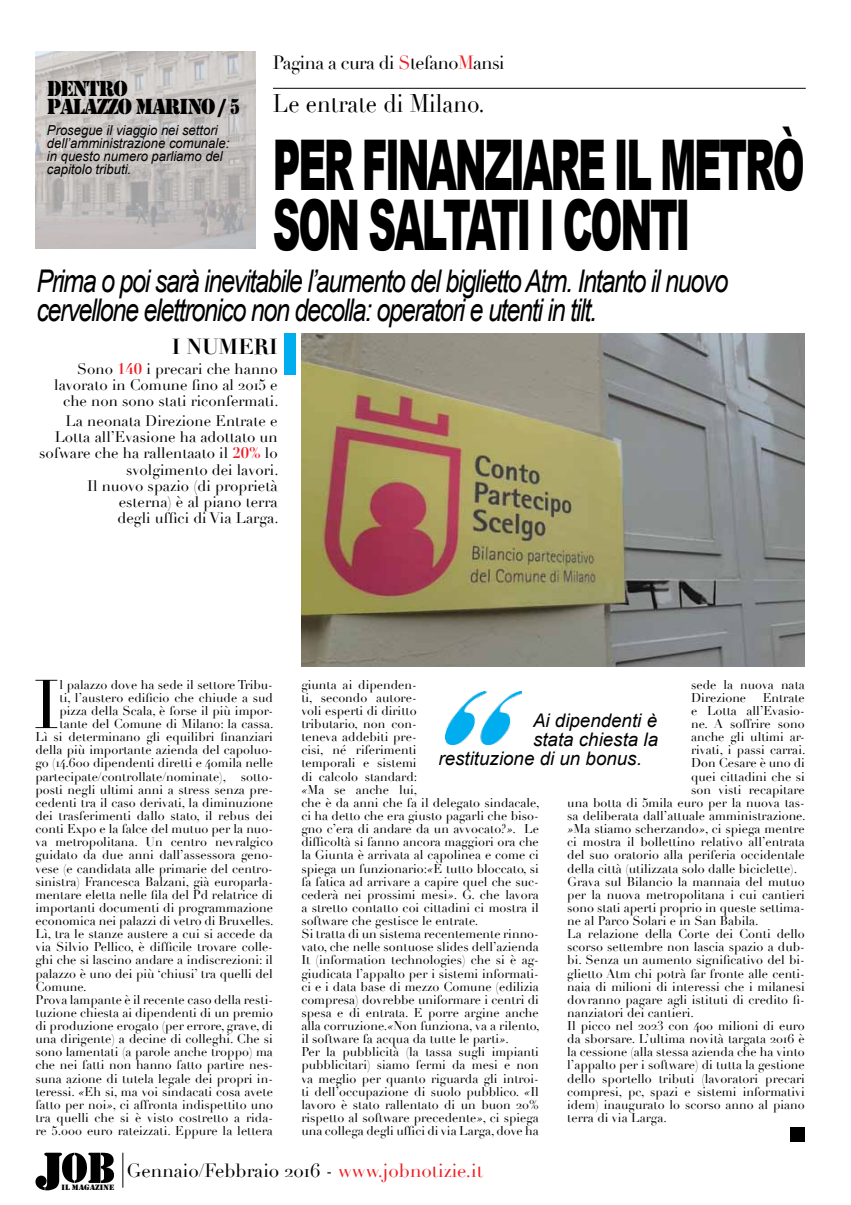
<style>
.page{position:relative;width:851px;height:1205px;background:#fff}
.page>*{position:absolute;margin:0;border:0;box-sizing:border-box;transform-origin:0 0}
.t1{font:900 70px/60px "Arial";letter-spacing:-.06em;color:#000;scale:.55 1}
.t2{font:67.75px "Didot";color:#000}
.t3{font:italic 31.25px/28.8px "Arial";letter-spacing:-.05em;color:#000;scale:.8 1}
.t4{font:25px "Didot";color:#000;scale:.9 1}
.t5{font:22.5px/18.8px "Stencil";letter-spacing:-.05em;color:#000}
.t6{font:700 21.25px "Didot";color:#000}
.t7{font:italic 18.75px "Arial";color:#000}
.t8{font:18.75px "Didot";color:#000}
.t9{font:18.75px "Didot";letter-spacing:-.03em;color:#000}
.t10{font:15px/16.2px "Didot";color:#000;text-align:right}
.t11{font:italic 13.75px/13.1px "Arial";color:#000;scale:.95 1}
.t12{font:12.5px/13.1px "Didot";color:#000}
.t13{font:8px "Stencil";color:#000;scale:1.1 1}
.s1{color:#ed1d24}
.s2{font-weight:700;color:#ed1d24}
.s3{font-family:"Times";font-style:italic}
</style>
<div class="page">
<svg style="left:35px;top:1152px;width:79px;height:38px"></svg>
<hr style="left:122px;top:1152px;width:1px;height:35px;background:#000">
<img style="left:301px;top:333px;width:503px;height:333px">
<hr style="left:273px;top:88px;width:532px;height:1px;background:#000">
<div style="left:790px;top:1127px;width:14px;height:14px;background:#000"></div>
<div style="left:284px;top:333px;width:11px;height:41px;background:#00aeef"></div>
<img style="left:445px;top:692px;width:76px;height:52px">
<img style="left:35px;top:51px;width:220px;height:197px">
<h3 class="t5" style="left:47px;top:79px;width:195px">DENTRO<br>PALAZZO MARINO / 5</h3>
<p class="t11" style="left:47px;top:123px;width:193px">Prosegue il viaggio nei settori dell’amministrazione comunale: in questo numero parliamo del capitolo tributi.</p>
<h3 class="t9" style="left:273px;top:51px;width:233px">Pagina a cura di <span class="s1">S</span>tefano<span class="s1">M</span>ansi</h3>
<h3 class="t4" style="left:273px;top:88px;width:237px">Le entrate di Milano.</h3>
<h1 class="t1" style="left:273px;top:133px;width:968px">PER FINANZIARE IL METRÒ<br>SON SALTATI I CONTI</h1>
<h3 class="t3" style="left:36px;top:267px;width:866px">Prima o poi sarà inevitabile l’aumento del biglietto Atm. Intanto il nuovo cervellone elettronico non decolla: operatori e utenti in tilt.</h3>
<h3 class="t6" style="left:172px;top:333px;width:107px">I NUMERI</h3>
<p class="t10" style="left:54px;top:360px;width:226px">Sono <span class="s2">140</span> i precari che hanno lavorato in Comune fino al 2015 e che non sono stati riconfermati.</p>
<p class="t10" style="left:39px;top:413px;width:241px">La neonata Direzione Entrate e<br>Lotta all’Evasione ha adottato un sofware che ha rallentaato il <span class="s2">20%</span> lo svolgimento dei lavori.<br>Il nuovo spazio (di proprietà esterna) è al piano terra<br>degli uffici di Via Larga.</p>
<h2 class="t2" style="left:33px;top:664px;width:28px">I</h2>
<p class="t12" style="left:60px;top:678px;width:215px">l palazzo dove ha sede il settore Tribu-</p>
<p class="t12" style="left:60px;top:691px;width:215px">ti, l’austero edificio che chiude a sud</p>
<p class="t12" style="left:60px;top:704px;width:215px">pizza della Scala, è forse il più impor-</p>
<p class="t12" style="left:60px;top:717px;width:215px">tante del Comune di Milano: la cassa.</p>
<p class="t12" style="left:35px;top:730px;width:239px">Lì si determinano gli equilibri finanziari</p>
<p class="t12" style="left:35px;top:744px;width:239px">della più importante azienda del capoluo-</p>
<p class="t12" style="left:35px;top:757px;width:239px">go (14.600 dipendenti diretti e 40mila nelle</p>
<p class="t12" style="left:35px;top:770px;width:239px">partecipate/controllate/nominate), sotto-</p>
<p class="t12" style="left:35px;top:783px;width:239px">posti negli ultimi anni a stress senza pre-</p>
<p class="t12" style="left:35px;top:796px;width:239px">cedenti tra il caso derivati, la diminuzione</p>
<p class="t12" style="left:35px;top:809px;width:239px">dei trasferimenti dallo stato, il rebus dei</p>
<p class="t12" style="left:35px;top:822px;width:239px">conti Expo e la falce del mutuo per la nuo-</p>
<p class="t12" style="left:35px;top:835px;width:239px">va metropolitana. Un centro nevralgico</p>
<p class="t12" style="left:35px;top:849px;width:239px">guidato da due anni dall’assessora geno-</p>
<p class="t12" style="left:35px;top:862px;width:239px">vese (e candidata alle primarie del centro-</p>
<p class="t12" style="left:35px;top:875px;width:239px">sinistra) Francesca Balzani, già europarla-</p>
<p class="t12" style="left:35px;top:888px;width:239px">mentare eletta nelle fila del Pd relatrice di</p>
<p class="t12" style="left:35px;top:901px;width:239px">importanti documenti di programmazione</p>
<p class="t12" style="left:35px;top:914px;width:240px">economica nei palazzi di vetro di Bruxelles.</p>
<p class="t12" style="left:35px;top:927px;width:239px">Lì, tra le stanze austere a cui si accede da</p>
<p class="t12" style="left:35px;top:940px;width:239px">via Silvio Pellico, è difficile trovare colle-</p>
<p class="t12" style="left:35px;top:954px;width:239px">ghi che si lascino andare a indiscrezioni: il</p>
<p class="t12" style="left:35px;top:967px;width:239px">palazzo è uno dei più ‘chiusi’ tra quelli del</p>
<p class="t12" style="left:35px;top:980px;width:53px">Comune.</p>
<p class="t12" style="left:35px;top:993px;width:239px">Prova lampante è il recente caso della resti-</p>
<p class="t12" style="left:35px;top:1006px;width:239px">tuzione chiesta ai dipendenti di un premio</p>
<p class="t12" style="left:35px;top:1019px;width:239px">di produzione erogato (per errore, grave, di</p>
<p class="t12" style="left:35px;top:1032px;width:239px">una dirigente) a decine di colleghi. Che si</p>
<p class="t12" style="left:35px;top:1045px;width:239px">sono lamentati (a parole anche troppo) ma</p>
<p class="t12" style="left:35px;top:1059px;width:239px">che nei fatti non hanno fatto partire nes-</p>
<p class="t12" style="left:35px;top:1072px;width:239px">suna azione di tutela legale dei propri in-</p>
<p class="t12" style="left:35px;top:1085px;width:239px">teressi. <span class="s3">«</span>Eh si, ma voi sindacati cosa avete</p>
<p class="t12" style="left:35px;top:1098px;width:239px">fatto per noi<span class="s3">»</span>, ci affronta indispettito uno</p>
<p class="t12" style="left:35px;top:1111px;width:239px">tra quelli che si è visto costretto a rida-</p>
<p class="t12" style="left:35px;top:1124px;width:239px">re 5.000 euro rateizzati. Eppure la lettera</p>
<p class="t12" style="left:301px;top:678px;width:240px">giunta ai dipenden-<br>ti, secondo autore-<br>voli esperti di diritto<br>tributario, non con-<br>teneva addebiti pre-<br>cisi, né riferimenti<br>temporali e sistemi<br>di calcolo standard:<br><span class="s3">«</span>Ma se anche lui,<br>che è da anni che fa il delegato sindacale, ci ha detto che era giusto pagarli che biso&shy;gno c’era di andare da un avvocato?<span class="s3">»</span>. Le difficoltà si fanno ancora maggiori ora che la Giunta è arrivata al capolinea e come ci spiega un funzionario:<span class="s3">«</span>È tutto bloccato, si fa fatica ad arrivare a capire quel che suc&shy;cederà nei prossimi mesi<span class="s3">»</span>. G. che lavora a stretto contatto coi cittadini ci mostra il software che gestisce le entrate.<br>Si tratta di un sistema recentemente rinno&shy;vato, che nelle sontuose slides dell’azienda It (information technologies) che si è ag&shy;giudicata l’appalto per i sistemi informati&shy;ci e i data base di mezzo Comune (edilizia compresa) dovrebbe uniformare i centri di spesa e di entrata. E porre argine anche alla corruzione.<span class="s3">«</span>Non funziona, va a rilento, il software fa acqua da tutte le parti<span class="s3">»</span>.<br>Per la pubblicità (la tassa sugli impianti pubblicitari) siamo fermi da mesi e non va meglio per quanto riguarda gli introi&shy;ti dell’occupazione di suolo pubblico. <span class="s3">«</span>Il lavoro è stato rallentato di un buon 20% rispetto al software precedente<span class="s3">»</span>, ci spiega una collega degli uffici di via Larga, dove ha</p>
<p class="t12" style="left:691px;top:678px;width:115px">sede la nuova nata<br>Direzione</p>
<p class="t12" style="left:762px;top:691px;width:44px">Entrate</p>
<p class="t12" style="left:691px;top:704px;width:115px">e Lotta all’Evasio-</p>
<p class="t12" style="left:691px;top:717px;width:115px">ne. A soffrire sono</p>
<p class="t12" style="left:691px;top:730px;width:115px">anche gli ultimi ar-</p>
<p class="t12" style="left:691px;top:744px;width:116px">rivati, i passi carrai.</p>
<p class="t12" style="left:691px;top:757px;width:115px">Don Cesare è uno di</p>
<p class="t12" style="left:691px;top:770px;width:115px">quei cittadini che si</p>
<p class="t12" style="left:691px;top:783px;width:115px">son visti recapitare</p>
<p class="t12" style="left:567px;top:796px;width:239px">una botta di 5mila euro per la nuova tas-</p>
<p class="t12" style="left:567px;top:809px;width:240px">sa deliberata dall’attuale amministrazione.</p>
<p class="t12" style="left:567px;top:822px;width:239px"><span class="s3">»</span>Ma stiamo scherzando<span class="s3">»</span>, ci spiega mentre</p>
<p class="t12" style="left:567px;top:835px;width:239px">ci mostra il bollettino relativo all’entrata</p>
<p class="t12" style="left:567px;top:849px;width:239px">del suo oratorio alla periferia occidentale</p>
<p class="t12" style="left:567px;top:862px;width:231px">della città (utilizzata solo dalle biciclette).</p>
<p class="t12" style="left:567px;top:875px;width:239px">Grava sul Bilancio la mannaia del mutuo</p>
<p class="t12" style="left:567px;top:888px;width:239px">per la nuova metropolitana i cui cantieri</p>
<p class="t12" style="left:567px;top:901px;width:239px">sono stati aperti proprio in queste settima-</p>
<p class="t12" style="left:567px;top:914px;width:193px">ne al Parco Solari e in San Babila.</p>
<p class="t12" style="left:567px;top:927px;width:239px">La relazione della Corte dei Conti dello</p>
<p class="t12" style="left:567px;top:940px;width:239px">scorso settembre non lascia spazio a dub-</p>
<p class="t12" style="left:567px;top:954px;width:239px">bi. Senza un aumento significativo del bi-</p>
<p class="t12" style="left:567px;top:967px;width:239px">glietto Atm chi potrà far fronte alle centi-</p>
<p class="t12" style="left:567px;top:980px;width:239px">naia di milioni di interessi che i milanesi</p>
<p class="t12" style="left:567px;top:993px;width:239px">dovranno pagare agli istituti di credito fi-</p>
<p class="t12" style="left:567px;top:1006px;width:128px">nanziatori dei cantieri.</p>
<p class="t12" style="left:567px;top:1019px;width:239px">Il picco nel 2023 con 400 milioni di euro</p>
<p class="t12" style="left:567px;top:1032px;width:239px">da sborsare. L’ultima novità targata 2016 è</p>
<p class="t12" style="left:567px;top:1045px;width:239px">la cessione (alla stessa azienda che ha vinto</p>
<p class="t12" style="left:567px;top:1059px;width:239px">l’appalto per i software) di tutta la gestione</p>
<p class="t12" style="left:567px;top:1072px;width:239px">dello sportello tributi (lavoratori precari</p>
<p class="t12" style="left:567px;top:1085px;width:239px">compresi, pc, spazi e sistemi informativi</p>
<p class="t12" style="left:567px;top:1098px;width:239px">idem) inaugurato lo scorso anno al piano</p>
<p class="t12" style="left:567px;top:1111px;width:101px">terra di via Larga.</p>
<h3 class="t7" style="left:533px;top:708px;width:126px">Ai dipendenti è</h3>
<h3 class="t7" style="left:533px;top:727px;width:127px">stata chiesta la</h3>
<h3 class="t7" style="left:438px;top:746px;width:205px">restituzione di un bonus.</h3>
<p class="t13" style="left:62px;top:1183px;width:49px">IL MAGAZINE</p>
<h3 class="t8" style="left:126px;top:1159px;width:358px">Gennaio/Febbraio 2016 - <span class="s1">www.jobnotizie.it</span></h3>
</div>
